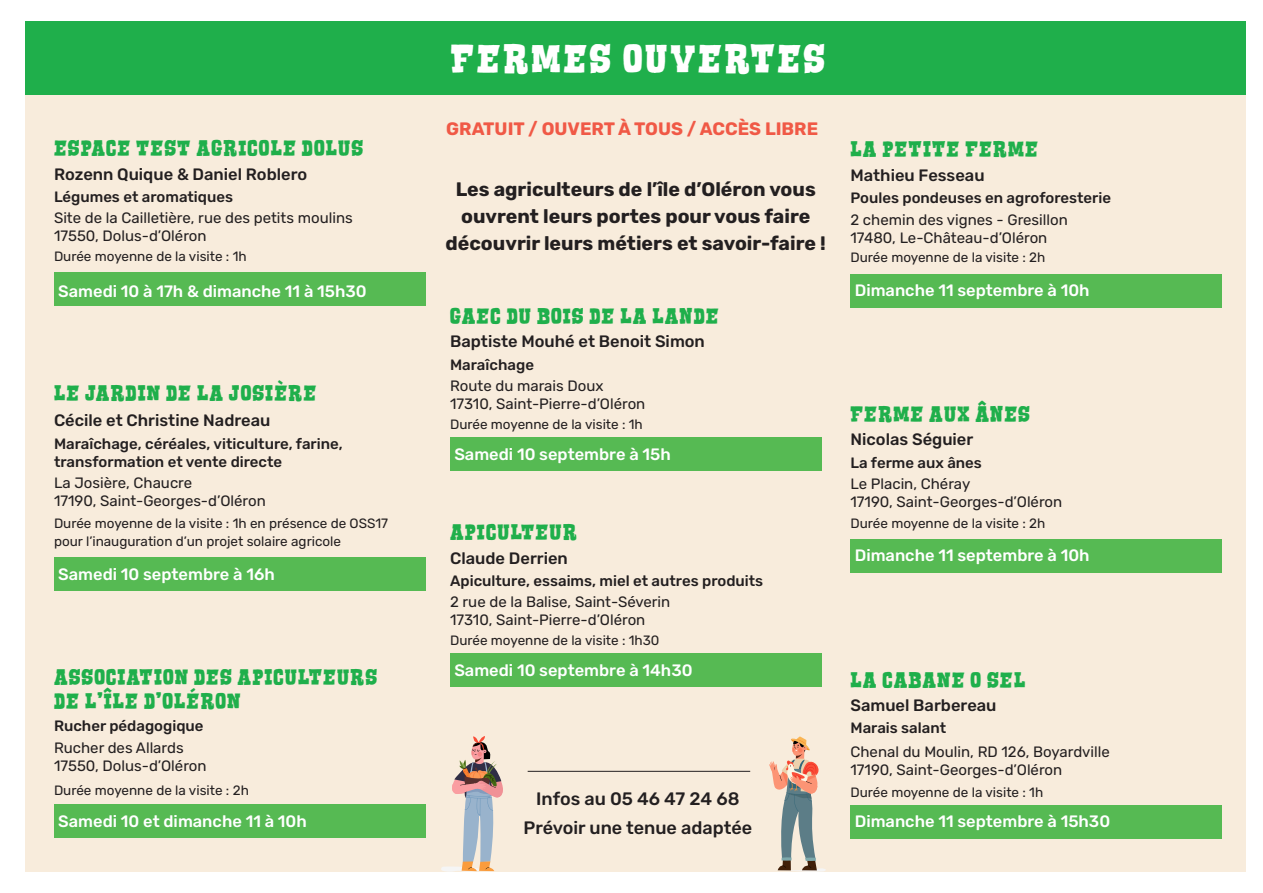
<style>
.page{position:relative;width:1263px;height:893px;background:#fff}
.page>*{position:absolute;margin:0;border:0;box-sizing:border-box;transform-origin:0 0}
.t1{font:700 19.5px/27px "Rubik";color:#231f20;text-align:center}
.t2{font:500 18px "Rubik";color:#231f20}
.t3{font:700 18px "Rubik";color:#f05946}
.t4{font:500 16.5px "Rubik";color:#fff}
.t5{font:500 16.5px "Rubik";color:#231f20}
.t6{font:16.5px "Serifof Nottingham";letter-spacing:.17em;color:#fff}
.t7{font:15px/18px "Rubik";color:#231f20}
.t8{font:500 15px/18px "Rubik";color:#231f20}
.t9{font:13.5px/18px "Rubik";color:#231f20}
.t10{font:9px "Serifof Nottingham";letter-spacing:.13em;color:#1faf4b}
</style>
<div class="page">
<div style="left:26px;top:21px;width:1220px;height:851px;background:#f8ecdc"></div>
<hr style="left:528px;top:771px;width:222px;height:1px;background:#231f20">
<div style="left:26px;top:21px;width:1220px;height:74px;background:#1faf4b"></div>
<svg style="left:769px;top:736px;width:57px;height:136px"></svg>
<svg style="left:441px;top:736px;width:62px;height:136px"></svg>
<div style="left:54px;top:272px;width:371px;height:34px;background:#56ba53"></div>
<div style="left:54px;top:557px;width:371px;height:34px;background:#56ba53"></div>
<div style="left:850px;top:805px;width:372px;height:34px;background:#56ba53"></div>
<div style="left:450px;top:437px;width:371px;height:34px;background:#56ba53"></div>
<div style="left:850px;top:539px;width:372px;height:34px;background:#56ba53"></div>
<div style="left:54px;top:804px;width:371px;height:34px;background:#56ba53"></div>
<div style="left:850px;top:274px;width:372px;height:33px;background:#56ba53"></div>
<div style="left:450px;top:653px;width:371px;height:34px;background:#56ba53"></div>
<p class="t10" style="left:54px;top:144px;width:311px">ESPACE TEST AGRICOLE DOLUS</p>
<p class="t8" style="left:54px;top:188px;width:181px">Légumes et aromatiques</p>
<p class="t7" style="left:54px;top:209px;width:300px">Site de la Cailletière, rue des petits moulins<br>17550, Dolus-d’Oléron</p>
<p class="t9" style="left:54px;top:248px;width:194px">Durée moyenne de la visite : 1h</p>
<p class="t5" style="left:54px;top:165px;width:255px">Rozenn Quique &amp; Daniel Roblero</p>
<p class="t4" style="left:58px;top:282px;width:310px">Samedi 10 à 17h &amp; dimanche 11 à 15h30</p>
<p class="t10" style="left:54px;top:388px;width:264px">LE JARDIN DE LA JOSIÈRE</p>
<p class="t8" style="left:54px;top:435px;width:290px">Maraîchage, céréales, viticulture, farine, transformation et vente directe</p>
<p class="t7" style="left:54px;top:474px;width:140px">La Josière, Chaucre</p>
<p class="t7" style="left:54px;top:492px;width:213px">17190, Saint-Georges-d’Oléron</p>
<p class="t9" style="left:54px;top:514px;width:336px">Durée moyenne de la visite : 1h en présence de OSS17 pour l’inauguration d’un projet solaire agricole</p>
<p class="t5" style="left:54px;top:411px;width:218px">Cécile et Christine Nadreau</p>
<p class="t4" style="left:58px;top:565px;width:218px">Samedi 10 septembre à 16h</p>
<p class="t10" style="left:54px;top:673px;width:325px">ASSOCIATION DES APICULTEURS</p>
<p class="t10" style="left:54px;top:697px;width:188px">DE L’ÎLE D’OLÉRON</p>
<p class="t8" style="left:54px;top:717px;width:151px">Rucher pédagogique</p>
<p class="t7" style="left:54px;top:740px;width:154px">Rucher des Allards<br>17550, Dolus-d’Oléron</p>
<p class="t9" style="left:54px;top:781px;width:196px">Durée moyenne de la visite : 2h</p>
<p class="t4" style="left:58px;top:812px;width:250px">Samedi 10 et dimanche 11 à 10h</p>
<p class="t6" style="left:451px;top:51px;width:375px">FERMES OUVERTES</p>
<p class="t3" style="left:446px;top:118px;width:373px">GRATUIT / OUVERT À TOUS / ACCÈS LIBRE</p>
<p class="t1" style="left:446px;top:176px;width:382px">Les agriculteurs de l’île d’Oléron vous ouvrent leurs portes pour vous faire découvrir leurs métiers et savoir-faire !</p>
<p class="t10" style="left:450px;top:311px;width:270px">GAEC DU BOIS DE LA LANDE</p>
<p class="t8" style="left:450px;top:356px;width:85px">Maraîchage</p>
<p class="t7" style="left:450px;top:377px;width:197px">Route du marais Doux<br>17310, Saint-Pierre-d’Oléron</p>
<p class="t9" style="left:450px;top:415px;width:194px">Durée moyenne de la visite : 1h</p>
<p class="t5" style="left:450px;top:332px;width:256px">Baptiste Mouhé et Benoit Simon</p>
<p class="t4" style="left:454px;top:445px;width:218px">Samedi 10 septembre à 15h</p>
<p class="t10" style="left:450px;top:528px;width:128px">APICULTEUR</p>
<p class="t8" style="left:450px;top:572px;width:315px">Apiculture, essaims, miel et autres produits</p>
<p class="t7" style="left:450px;top:593px;width:222px">2 rue de la Balise, Saint-Séverin<br>17310, Saint-Pierre-d’Oléron</p>
<p class="t9" style="left:450px;top:632px;width:211px">Durée moyenne de la visite : 1h30</p>
<p class="t4" style="left:454px;top:661px;width:240px">Samedi 10 septembre à 14h30</p>
<p class="t5" style="left:450px;top:549px;width:119px">Claude Derrien</p>
<p class="t2" style="left:536px;top:788px;width:205px">Infos au 05 46 47 24 68</p>
<p class="t2" style="left:524px;top:818px;width:230px">Prévoir une tenue adaptée</p>
<p class="t10" style="left:850px;top:145px;width:189px">LA PETITE FERME</p>
<p class="t8" style="left:850px;top:189px;width:262px">Poules pondeuses en agroforesterie</p>
<p class="t7" style="left:850px;top:211px;width:219px">2 chemin des vignes - Gresillon</p>
<p class="t7" style="left:850px;top:229px;width:198px">17480, Le-Château-d’Oléron</p>
<p class="t9" style="left:850px;top:249px;width:196px">Durée moyenne de la visite : 2h</p>
<p class="t4" style="left:855px;top:281px;width:236px">Dimanche 11 septembre à 10h</p>
<p class="t5" style="left:850px;top:166px;width:136px">Mathieu Fesseau</p>
<p class="t10" style="left:850px;top:410px;width:181px">FERME AUX ÂNES</p>
<p class="t8" style="left:850px;top:454px;width:133px">La ferme aux ânes</p>
<p class="t7" style="left:850px;top:475px;width:213px">Le Placin, Chéray<br>17190, Saint-Georges-d’Oléron</p>
<p class="t9" style="left:850px;top:515px;width:196px">Durée moyenne de la visite : 2h</p>
<p class="t5" style="left:850px;top:430px;width:124px">Nicolas Séguier</p>
<p class="t4" style="left:855px;top:546px;width:236px">Dimanche 11 septembre à 10h</p>
<p class="t10" style="left:850px;top:675px;width:176px">LA CABANE O SEL</p>
<p class="t8" style="left:850px;top:720px;width:97px">Marais salant</p>
<p class="t7" style="left:850px;top:743px;width:261px">Chenal du Moulin, RD 126, Boyardville<br>17190, Saint-Georges-d’Oléron</p>
<p class="t9" style="left:850px;top:783px;width:194px">Durée moyenne de la visite : 1h</p>
<p class="t5" style="left:850px;top:696px;width:148px">Samuel Barbereau</p>
<p class="t4" style="left:855px;top:812px;width:257px">Dimanche 11 septembre à 15h30</p>
</div>
